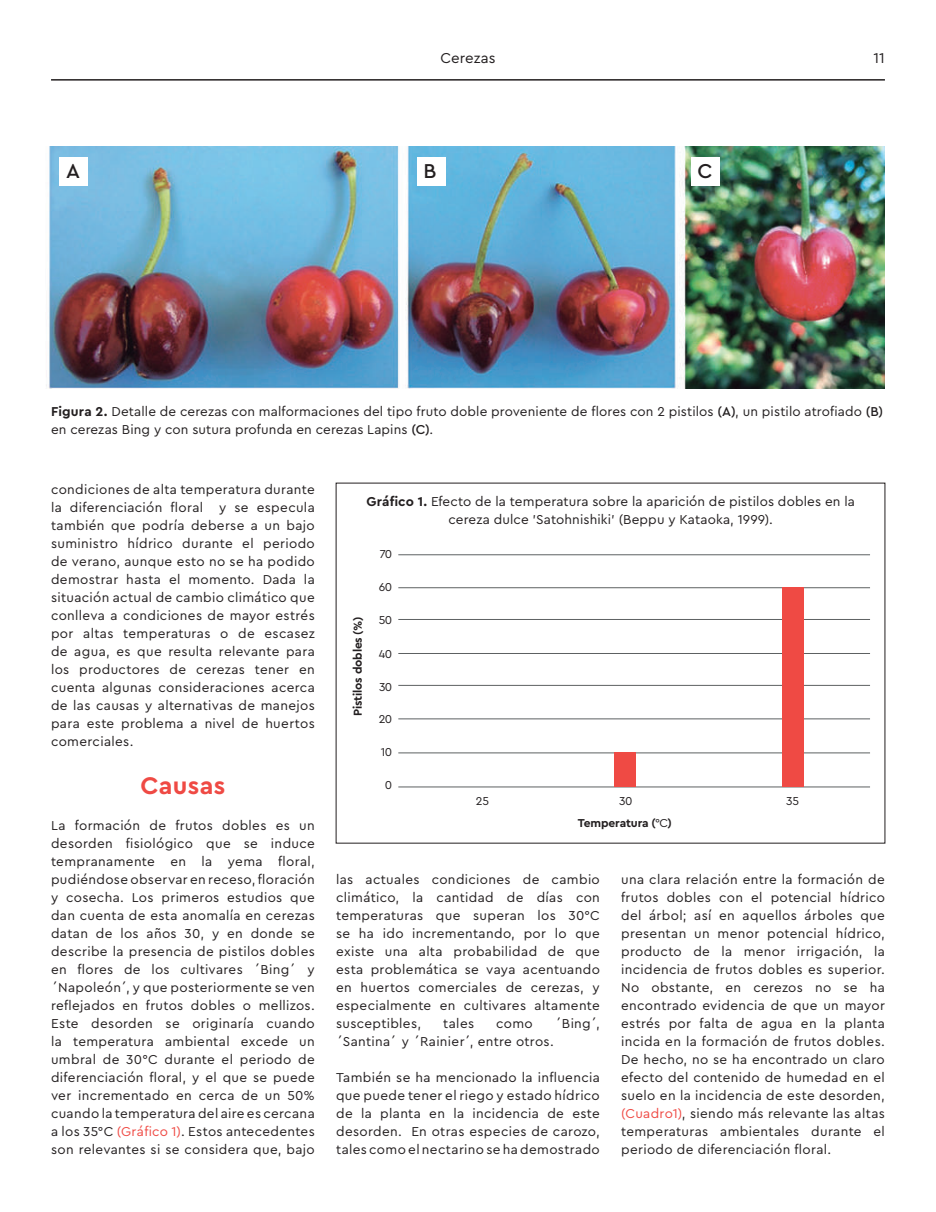
<style>
.page{position:relative;width:936px;height:1212px;background:#fff}
.page>*{position:absolute;margin:0;border:0;box-sizing:border-box;transform-origin:0 0}
.t1{font:700 25.2px "Cera Pro";letter-spacing:.015em;color:#ef4a44}
.t2{font:500 21px "Cera Pro";color:#231f20}
.t3{font:15px "Cera Pro";color:#231f20}
.t4{font:13.5px/18px "Cera Pro";letter-spacing:.015em;color:#231f20;text-align:justify}
.t5{font:700 12px "Cera Pro";letter-spacing:-.01em;color:#231f20}
.t6{font:12px "Cera Pro";letter-spacing:-.05em;color:#231f20}
.s1{font-weight:700}
.s2{font-weight:500}
.s3{color:#ef4a44}
.s4{font-weight:400}
</style>
<div class="page">
<img style="left:46px;top:147px;width:838px;height:242px">
<div style="left:60px;top:158px;width:28px;height:28px;background:#fff"></div>
<div style="left:417px;top:158px;width:28px;height:28px;background:#fff"></div>
<div style="left:691px;top:158px;width:29px;height:28px;background:#fff"></div>
<hr style="left:398px;top:787px;width:472px;height:1px;background:#5d6162">
<hr style="left:398px;top:753px;width:472px;height:1px;background:#5d6162">
<hr style="left:398px;top:719px;width:472px;height:1px;background:#5d6162">
<hr style="left:398px;top:685px;width:472px;height:1px;background:#5d6162">
<hr style="left:398px;top:653px;width:472px;height:1px;background:#5d6162">
<hr style="left:398px;top:619px;width:472px;height:1px;background:#5d6162">
<hr style="left:398px;top:587px;width:472px;height:1px;background:#5d6162">
<hr style="left:398px;top:554px;width:472px;height:1px;background:#5d6162">
<div style="left:614px;top:752px;width:21px;height:35px;background:#ef4a44"></div>
<div style="left:782px;top:588px;width:21px;height:199px;background:#ef4a44"></div>
<hr style="left:51px;top:79px;width:833px;height:2px;background:#231f20">
<p class="t3" style="left:440px;top:48px;width:57px">Cerezas</p>
<p class="t3" style="left:873px;top:48px;width:13px">11</p>
<h2 class="t2" style="left:66px;top:157px;width:15px">A</h2>
<h2 class="t2" style="left:423px;top:157px;width:14px">B</h2>
<h2 class="t2" style="left:697px;top:157px;width:17px">C</h2>
<p class="t4" style="left:51px;top:402px;width:833px"><span class="s1">Figura 2.</span> Detalle de cerezas con malformaciones del tipo fruto doble proveniente de flores con 2 pistilos <span class="s2">(A)</span>, un pistilo atrofiado <span class="s2">(B) </span>en cerezas Bing y con sutura profunda en cerezas Lapins <span class="s2">(C)</span>.</p>
<p class="t4" style="left:51px;top:480px;width:265px">condiciones de alta temperatura durante la diferenciación floral y se especula también que podría deberse a un bajo suministro hídrico durante el periodo de verano, aunque esto no se ha podido demostrar hasta el momento. Dada la situación actual de cambio climático que conlleva a condiciones de mayor estrés por altas temperaturas o de escasez de agua, es que resulta relevante para los productores de cerezas tener en cuenta algunas consideraciones acerca de las causas y alternativas de manejos para este problema a nivel de huertos comerciales.</p>
<h1 class="t1" style="left:140px;top:769px;width:86px">Causas</h1>
<p class="t4" style="left:51px;top:816px;width:265px">La formación de frutos dobles es un desorden fisiológico que se induce tempranamente en la yema floral, pudiéndose observar en receso, floración y cosecha. Los primeros estudios que dan cuenta de esta anomalía en cerezas datan de los años 30, y en donde se describe la presencia de pistilos dobles en flores de los cultivares ´Bing´ y ´Napoleón´, y que posteriormente se ven reflejados en frutos dobles o mellizos.<br>Este desorden se originaría cuando la temperatura ambiental excede un umbral de 30°C durante el periodo de diferenciación floral, y el que se puede ver incrementado en cerca de un 50% cuando la temperatura del aire es cercana a los 35°C <span class="s3">(Gráfico 1)</span>. Estos antecedentes son relevantes si se considera que, bajo</p>
<p class="t4" style="left:366px;top:492px;width:490px;text-align:center"><span class="s1">Gráfico 1.</span> Efecto de la temperatura sobre la aparición de pistilos dobles en la cereza dulce 'Satohnishiki' (Beppu y Kataoka, 1999).</p>
<p class="t6" style="left:380px;top:546px;width:14px">70</p>
<p class="t5" style="left:350px;top:716px;width:100px;rotate:-90deg">Pistilos dobles (%)</p>
<p class="t6" style="left:379px;top:579px;width:15px">60</p>
<p class="t6" style="left:379px;top:612px;width:15px">50</p>
<p class="t6" style="left:379px;top:645px;width:15px">40</p>
<p class="t6" style="left:379px;top:678px;width:15px">30</p>
<p class="t6" style="left:379px;top:711px;width:15px">20</p>
<p class="t6" style="left:381px;top:744px;width:13px">10</p>
<p class="t6" style="left:385px;top:777px;width:9px">0</p>
<p class="t6" style="left:476px;top:793px;width:15px">25</p>
<p class="t6" style="left:619px;top:793px;width:15px">30</p>
<p class="t6" style="left:786px;top:793px;width:14px">35</p>
<p class="t5" style="left:577px;top:815px;width:96px">Temperatura (<span class="s4">°C</span>)</p>
<p class="t4" style="left:336px;top:869px;width:265px">las actuales condiciones de cambio climático, la cantidad de días con temperaturas que superan los 30°C se ha ido incrementando, por lo que existe una alta probabilidad de que esta problemática se vaya acentuando en huertos comerciales de cerezas, y especialmente en cultivares altamente susceptibles,</p>
<p class="t4" style="left:443px;top:1013px;width:32px">tales</p>
<p class="t4" style="left:496px;top:1013px;width:38px">como</p>
<p class="t4" style="left:555px;top:1013px;width:46px">´Bing´,</p>
<p class="t4" style="left:336px;top:1031px;width:219px">´Santina´ y ´Rainier´, entre otros.</p>
<p class="t4" style="left:336px;top:1067px;width:265px">También se ha mencionado la influencia que puede tener el riego y estado hídrico de la planta en la incidencia de este desorden. En otras especies de carozo, tales como el nectarino se ha demostrado</p>
<p class="t4" style="left:621px;top:869px;width:265px">una clara relación entre la formación de frutos dobles con el potencial hídrico del árbol; así en aquellos árboles que presentan un menor potencial hídrico, producto de la menor irrigación, la incidencia de frutos dobles es superior.<br>No obstante, en cerezos no se ha encontrado evidencia de que un mayor estrés por falta de agua en la planta incida en la formación de frutos dobles.<br>De hecho, no se ha encontrado un claro efecto del contenido de humedad en el suelo en la incidencia de este desorden, <span class="s3">(Cuadro1)</span>, siendo más relevante las altas temperaturas ambientales durante el periodo de diferenciación floral.</p>
</div>
